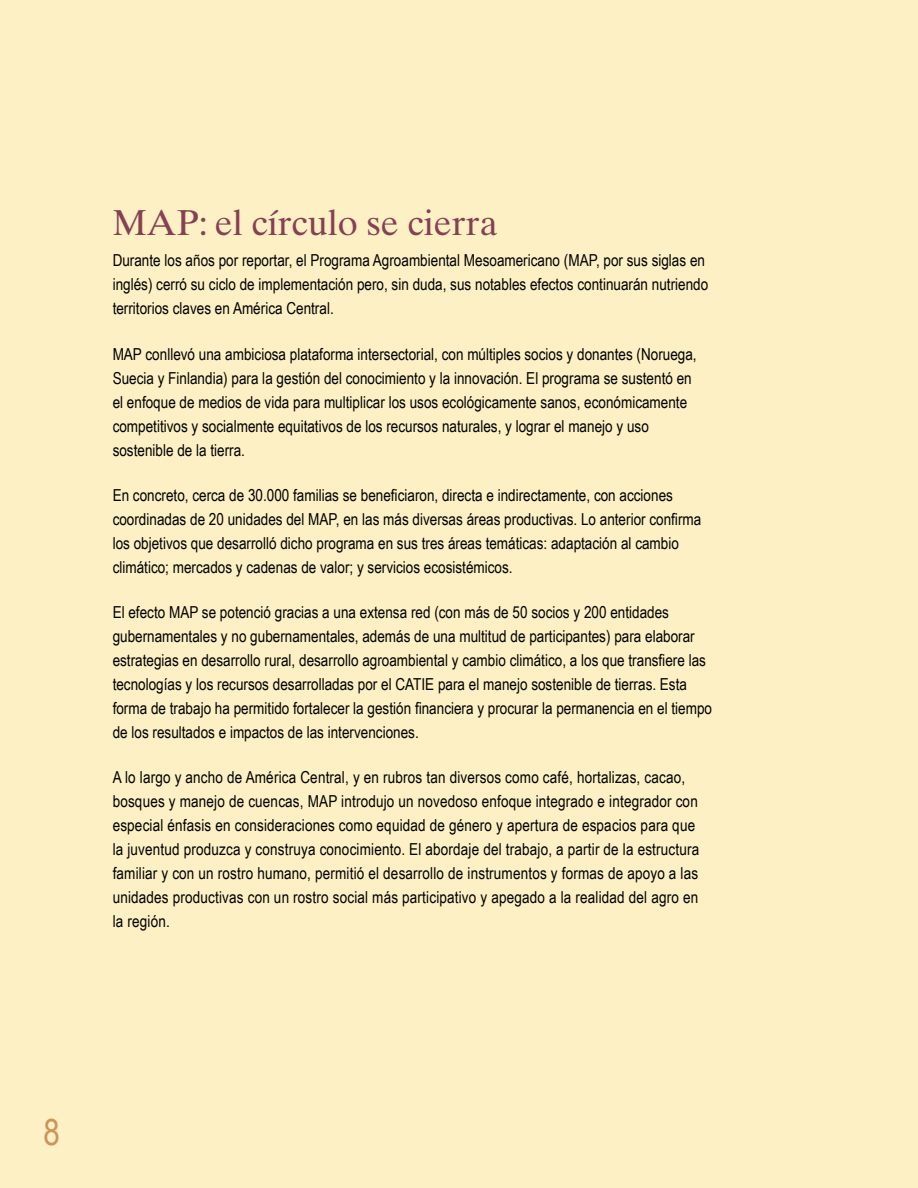
<style>
.page{position:relative;width:918px;height:1188px;background:#fcf0c4}
.page>*{position:absolute;margin:0;border:0;box-sizing:border-box;transform-origin:0 0}
.t1{font:36px "Times Ten";color:#854053}
.t2{font:36px "Arial Narrow";color:#cc9459}
.t3{font:16.5px/24px "Arial Narrow";color:#000}
</style>
<div class="page">
<h1 class="t1" style="left:113px;top:201px;width:387px">MAP: el círculo se cierra</h1>
<p class="t3" style="left:113px;top:248px;width:597px">Durante los años por reportar, el Programa Agroambiental Mesoamericano (MAP, por sus siglas en inglés) cerró su ciclo de implementación pero, sin duda, sus notables efectos continuarán nutriendo territorios claves en América Central.</p>
<p class="t3" style="left:113px;top:341px;width:586px">MAP conllevó una ambiciosa plataforma intersectorial, con múltiples socios y donantes (Noruega, Suecia y Finlandia) para la gestión del conocimiento y la innovación. El programa se sustentó en el enfoque de medios de vida para multiplicar los usos ecológicamente sanos, económicamente competitivos y socialmente equitativos de los recursos naturales, y lograr el manejo y uso sostenible de la tierra.</p>
<p class="t3" style="left:113px;top:482px;width:590px">En concreto, cerca de 30.000 familias se beneficiaron, directa e indirectamente, con acciones coordinadas de 20 unidades del MAP, en las más diversas áreas productivas. Lo anterior confirma los objetivos que desarrolló dicho programa en sus tres áreas temáticas: adaptación al cambio climático; mercados y cadenas de valor; y servicios ecosistémicos.</p>
<p class="t3" style="left:113px;top:600px;width:601px">El efecto MAP se potenció gracias a una extensa red (con más de 50 socios y 200 entidades gubernamentales y no gubernamentales, además de una multitud de participantes) para elaborar estrategias en desarrollo rural, desarrollo agroambiental y cambio climático, a los que transfiere las tecnologías y los recursos desarrolladas por el CATIE para el manejo sostenible de tierras. Esta forma de trabajo ha permitido fortalecer la gestión financiera y procurar la permanencia en el tiempo de los resultados e impactos de las intervenciones.</p>
<p class="t3" style="left:113px;top:765px;width:588px">A lo largo y ancho de América Central, y en rubros tan diversos como café, hortalizas, cacao, bosques y manejo de cuencas, MAP introdujo un novedoso enfoque integrado e integrador con especial énfasis en consideraciones como equidad de género y apertura de espacios para que la juventud produzca y construya conocimiento. El abordaje del trabajo, a partir de la estructura familiar y con un rostro humano, permitió el desarrollo de instrumentos y formas de apoyo a las unidades productivas con un rostro social más participativo y apegado a la realidad del agro en la región.</p>
<h1 class="t2" style="left:44px;top:1106px;width:18px">8</h1>
</div>
